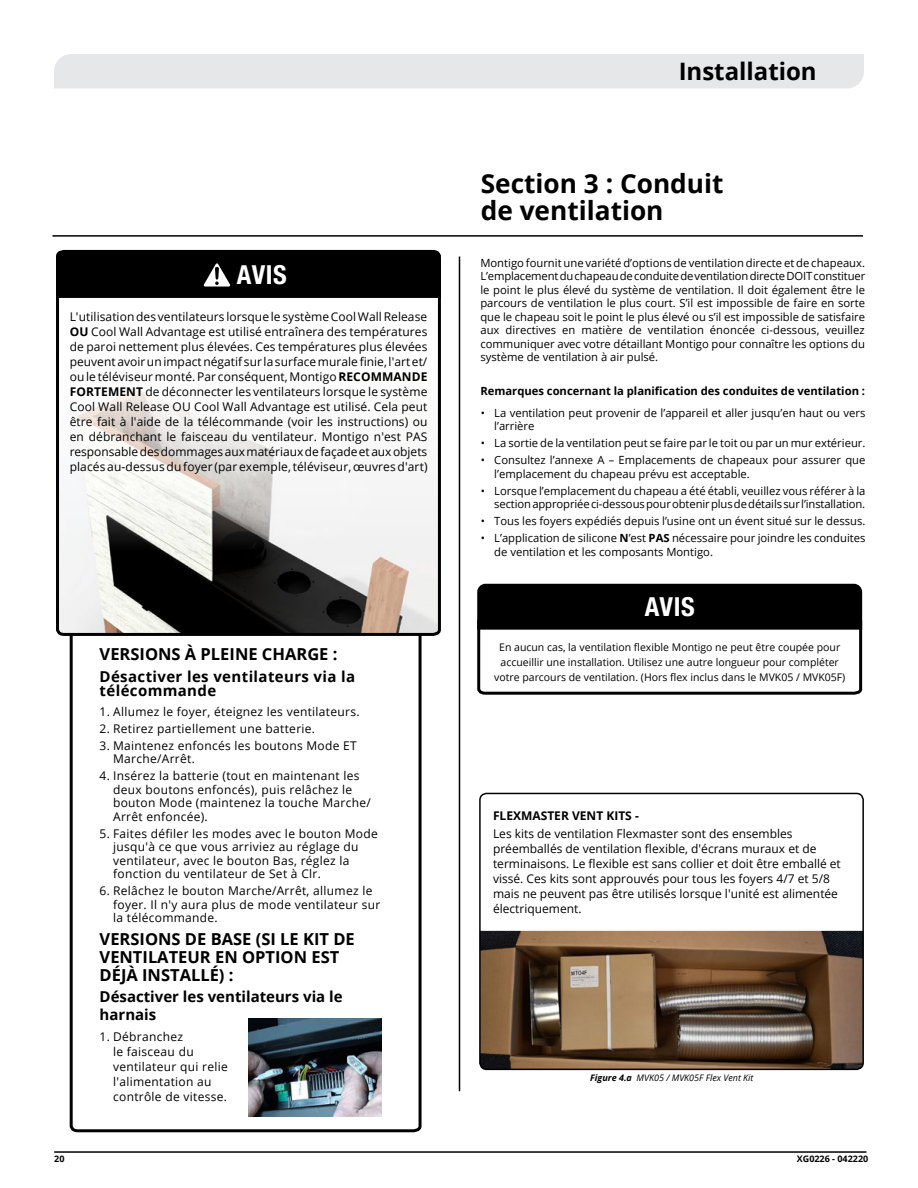
<style>
.page{position:relative;width:918px;height:1188px;background:#fff}
.page>*{position:absolute;margin:0;border:0;box-sizing:border-box;transform-origin:0 0}
.Heading_Level1{font:700 26.25px/26.2px "Open Sans";color:#000}
.t1{font:700 condensed 26.25px "Helvetica Neue LT Pro";letter-spacing:.02em;color:#fff}
.t2{font:700 24px "Open Sans";color:#000}
.heading_level_2{font:700 16.5px/18px "Open Sans";color:#000}
.heading_level_2-2{font:700 15px/13.5px "Open Sans";letter-spacing:.025em;color:#000}
.heading_level_2-3{font:700 15px/18px "Open Sans";color:#000}
.Body_text{font:12px/15px "Open Sans";letter-spacing:.025em;color:#000}
.Body_text-2{font:12px/15px "Open Sans";color:#000}
.Body_text-3{font:700 12px "Open Sans";color:#000}
.Body_text-4{font:11.25px/13.5px "Open Sans";color:#000}
.Body_text-5{font:700 11.25px "Open Sans";color:#000}
.t3{font:10.5px/15px "Open Sans";color:#000;text-align:center}
.t4{font:italic 9px "Open Sans";color:#000}
.t5{font:700 9px "Open Sans";color:#000}
.s1{font-weight:700}
</style>
<div class="page">
<hr style="left:54px;top:1151px;width:813px;height:2px;background:#000">
<div style="left:54px;top:54px;width:810px;height:35px;background:#e6e7e8"></div>
<hr style="left:52px;top:235px;width:811px;height:2px;background:#000">
<hr style="left:459px;top:257px;width:1px;height:834px;background:#000">
<svg style="left:477px;top:583px;width:386px;height:112px"></svg>
<svg style="left:69px;top:637px;width:353px;height:496px"></svg>
<svg style="left:56px;top:249px;width:385px;height:388px"></svg>
<div style="left:56px;top:251px;width:385px;height:48px;background:#000"></div>
<img style="left:248px;top:1018px;width:133px;height:98px">
<img style="left:480px;top:931px;width:383px;height:138px">
<div style="left:479px;top:793px;width:385px;height:277px;border:2px solid #000;border-radius:7px"></div>
<p class="t1" style="left:237px;top:258px;width:51px">AVIS</p>
<p class="Body_text" style="left:70px;top:308px;width:359px;text-align:justify">L'utilisation des ventilateurs lorsque le système Cool Wall Release <span class="s1">OU</span> Cool Wall Advantage est utilisé entraînera des températures de paroi nettement plus élevées. Ces températures plus élevées peuvent avoir un impact négatif sur la surface murale finie, l'art et/ ou le téléviseur monté. Par conséquent, Montigo <span class="s1">RECOMMANDE FORTEMENT</span> de déconnecter les ventilateurs lorsque le système Cool Wall Release OU Cool Wall Advantage est utilisé. Cela peut être fait à l'aide de la télécommande (voir les instructions) ou en débranchant le faisceau du ventilateur. Montigo n'est PAS responsable des dommages aux matériaux de façade et aux objets placés au-dessus du foyer (par exemple, téléviseur, œuvres d'art)</p>
<p class="heading_level_2" style="left:100px;top:644px;width:239px">VERSIONS À PLEINE CHARGE :</p>
<p class="heading_level_2-2" style="left:100px;top:670px;width:257px">Désactiver les ventilateurs via la télécommande</p>
<p class="Body_text" style="left:100px;top:704px;width:262px">1. Allumez le foyer, éteignez les ventilateurs.</p>
<p class="Body_text" style="left:100px;top:721px;width:217px">2. Retirez partiellement une batterie.</p>
<p class="Body_text" style="left:113px;top:738px;width:245px;line-height:13.5px;text-indent:-14px">3. Maintenez enfoncés les boutons Mode ET<br>Marche/Arrêt.</p>
<p class="Body_text" style="left:113px;top:769px;width:259px;line-height:13.5px;text-indent:-14px">4. Insérez la batterie (tout en maintenant les deux boutons enfoncés), puis relâchez le bouton Mode (maintenez la touche Marche/ Arrêt enfoncée).</p>
<p class="Body_text" style="left:113px;top:826px;width:266px;line-height:13.5px;text-indent:-14px">5. Faites défiler les modes avec le bouton Mode jusqu'à ce que vous arriviez au réglage du ventilateur, avec le bouton Bas, réglez la fonction du ventilateur de Set à Clr.</p>
<p class="Body_text" style="left:113px;top:884px;width:269px;line-height:13.5px;text-indent:-14px">6. Relâchez le bouton Marche/Arrêt, allumez le foyer. Il n'y aura plus de mode ventilateur sur la télécommande.</p>
<p class="heading_level_2" style="left:100px;top:930px;width:257px">VERSIONS DE BASE (SI LE KIT DE<br>VENTILATEUR EN OPTION EST<br>DÉJÀ INSTALLÉ) :</p>
<p class="t5" style="left:54px;top:1152px;width:12px">20</p>
<p class="heading_level_2-3" style="left:100px;top:987px;width:245px">Désactiver les ventilateurs via le harnais</p>
<p class="Body_text" style="left:113px;top:1029px;width:116px;text-indent:-14px">1. Débranchez<br>le faisceau du ventilateur qui relie l'alimentation au contrôle de vitesse.</p>
<h2 class="t2" style="left:679px;top:55px;width:140px">Installation</h2>
<p class="Heading_Level1" style="left:481px;top:170px;width:244px">Section 3 : Conduit de ventilation</p>
<p class="Body_text-4" style="left:480px;top:256px;width:386px;text-align:justify">Montigo fournit une variété d’options de ventilation directe et de chapeaux.<br>L’emplacement du chapeau de conduite de ventilation directe DOIT constituer le point le plus élevé du système de ventilation. Il doit également être le parcours de ventilation le plus court. S’il est impossible de faire en sorte que le chapeau soit le point le plus élevé ou s’il est impossible de satisfaire aux directives en matière de ventilation énoncée ci-dessous, veuillez communiquer avec votre détaillant Montigo pour connaître les options du système de ventilation à air pulsé.</p>
<p class="Body_text-5" style="left:480px;top:383px;width:386px">Remarques concernant la planification des conduites de ventilation :</p>
<p class="Body_text-4" style="left:494px;top:405px;width:373px;text-indent:-14px">• La ventilation peut provenir de l’appareil et aller jusqu’en haut ou vers l’arrière</p>
<p class="Body_text-4" style="left:481px;top:436px;width:386px">• La sortie de la ventilation peut se faire par le toit ou par un mur extérieur.</p>
<p class="Body_text-4" style="left:494px;top:453px;width:373px;text-indent:-14px">• Consultez l’annexe A – Emplacements de chapeaux pour assurer que l’emplacement du chapeau prévu est acceptable.</p>
<p class="Body_text-4" style="left:481px;top:483px;width:386px;text-align:right">• Lorsque l’emplacement du chapeau a été établi, veuillez vous référer à la section appropriée ci-dessous pour obtenir plus de détails sur l’installation.</p>
<p class="Body_text-4" style="left:481px;top:514px;width:386px">• Tous les foyers expédiés depuis l’usine ont un évent situé sur le dessus.</p>
<p class="Body_text-4" style="left:494px;top:531px;width:373px;text-indent:-14px">• L’application de silicone <span class="s1">N</span>’est <span class="s1">PAS</span> nécessaire pour joindre les conduites de ventilation et les composants Montigo.</p>
<p class="t1" style="left:645px;top:591px;width:51px">AVIS</p>
<p class="t3" style="left:494px;top:640px;width:353px">En aucun cas, la ventilation flexible Montigo ne peut être coupée pour accueillir une installation. Utilisez une autre longueur pour compléter votre parcours de ventilation. (Hors flex inclus dans le MVK05 / MVK05F)</p>
<p class="Body_text-3" style="left:493px;top:807px;width:147px">FLEXMASTER VENT KITS -</p>
<p class="Body_text-2" style="left:493px;top:826px;width:349px">Les kits de ventilation Flexmaster sont des ensembles préemballés de ventilation flexible, d'écrans muraux et de terminaisons. Le flexible est sans collier et doit être emballé et vissé. Ces kits sont approuvés pour tous les foyers 4/7 et 5/8 mais ne peuvent pas être utilisés lorsque l'unité est alimentée électriquement.</p>
<p class="t4" style="left:590px;top:1071px;width:165px"><span class="s1">Figure 4.a</span> MVK05 / MVK05F Flex Vent Kit</p>
<p class="t5" style="left:797px;top:1152px;width:73px">XG0226 - 042220</p>
</div>
